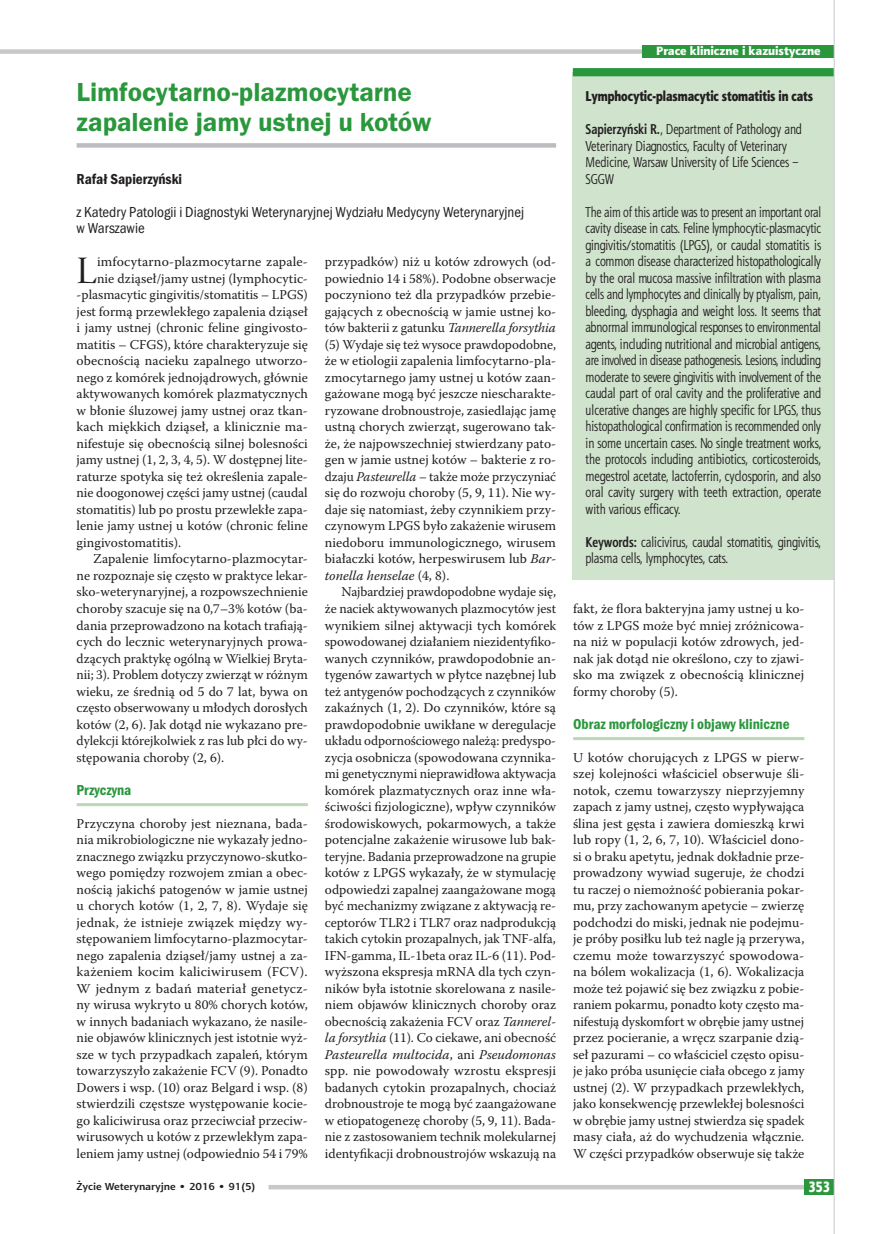
<style>
.page{position:relative;width:881px;height:1234px;background:#fff}
.page>*{position:absolute;margin:0;border:0;box-sizing:border-box;transform-origin:0 0}
.t1{font:38.55px "Warnock Pro Disp";color:#231f20}
.t2{font:600 27px/30px "Franklin Gothic Itc TEE Dm";letter-spacing:-.005em;color:#2a973d}
.t3{font:15px/16.5px "Franklin Got Itc TOT Boo Con";color:#231f20}
.t4{font:15px "Franklin Got Itc TOT Dem Con";color:#2a973d}
.t5{font:15px "Franklin Got Itc TOT Dem Con";color:#231f20}
.t6{font:15px "Aerton Cnd EFN Black";color:#fff}
.t7{font:14.25px/16.5px "Aerton Cnd EFN";color:#231f20}
.t8{font:14.25px "Aerton Cnd EFN Black";color:#231f20}
.t9{font:13.5px/16.5px "Warnock Pro";color:#231f20;text-align:justify}
.t10{font:12px "Aerton EFN Black";color:#fff}
.t11{font:700 10.2px "Aerton EFN";color:#231f20;scale:1.11 1}
.s1{font-style:italic}
.s2{font-weight:700}
</style>
<div class="page">
<hr style="left:77px;top:803px;width:231px;height:3px;background:#bdd8b7">
<hr style="left:573px;top:737px;width:231px;height:3px;background:#bdd8b7">
<div style="left:77px;top:143px;width:479px;height:5px;background:#bcbdc0"></div>
<div style="left:572px;top:72px;width:261px;height:508px;background:#d0e3cd"></div>
<div style="left:572px;top:68px;width:261px;height:8px;background:#2a973d"></div>
<div style="left:0;top:49px;width:833px;height:5px;background:#c7c8ca"></div>
<div style="left:642px;top:45px;width:191px;height:13px;background:#2a973d"></div>
<div style="left:268px;top:1184px;width:565px;height:5px;background:#c7c8ca"></div>
<div style="left:804px;top:1178px;width:29px;height:15px;background:#2a973d"></div>
<hr style="left:833px;top:0;width:1px;height:1233px;background:#c7c8ca">
<h2 class="t2" style="left:77px;top:77px;width:356px">Limfocytarno-plazmocytarne zapalenie jamy ustnej u kotów</h2>
<p class="t5" style="left:77px;top:170px;width:107px">Rafał Sapierzyński</p>
<p class="t3" style="left:77px;top:203px;width:449px">z Katedry Patologii i Diagnostyki Weterynaryjnej Wydziału Medycyny Weterynaryjnej w Warszawie</p>
<h1 class="t1" style="left:77px;top:249px;width:22px">L</h1>
<p class="t9" style="left:97px;top:253px;width:212px">imfocytarno-plazmocytarne zapale-</p>
<p class="t9" style="left:97px;top:270px;width:212px">nie dziąseł/jamy ustnej (lymphocytic-</p>
<p class="t9" style="left:77px;top:286px;width:233px">-plasmacytic gingivitis/stomatitis – LPGS)</p>
<p class="t9" style="left:77px;top:303px;width:233px">jest formą przewlekłego zapalenia dziąseł</p>
<p class="t9" style="left:77px;top:319px;width:233px">i jamy ustnej (chronic feline gingivosto-</p>
<p class="t9" style="left:77px;top:336px;width:232px">matitis – CFGS), które charakteryzuje się</p>
<p class="t9" style="left:77px;top:352px;width:233px">obecnością nacieku zapalnego utworzo-</p>
<p class="t9" style="left:77px;top:369px;width:233px">nego z komórek jednojądrowych, głównie</p>
<p class="t9" style="left:77px;top:385px;width:233px">aktywowanych komórek plazmatycznych</p>
<p class="t9" style="left:77px;top:402px;width:233px">w błonie śluzowej jamy ustnej oraz tkan-</p>
<p class="t9" style="left:77px;top:418px;width:232px">kach miękkich dziąseł, a klinicznie ma-</p>
<p class="t9" style="left:77px;top:435px;width:233px">nifestuje się obecnością silnej bolesności</p>
<p class="t9" style="left:77px;top:451px;width:231px">jamy ustnej (1, 2, 3, 4, 5). W dostępnej lite-</p>
<p class="t9" style="left:77px;top:468px;width:233px">raturze spotyka się też określenia zapale-</p>
<p class="t9" style="left:77px;top:484px;width:232px">nie doogonowej części jamy ustnej (caudal</p>
<p class="t9" style="left:77px;top:501px;width:233px">stomatitis) lub po prostu przewlekłe zapa-</p>
<p class="t9" style="left:77px;top:517px;width:233px">lenie jamy ustnej u kotów (chronic feline</p>
<p class="t9" style="left:77px;top:534px;width:106px">gingivostomatitis).</p>
<p class="t9" style="left:93px;top:550px;width:216px">Zapalenie limfocytarno-plazmocytar-</p>
<p class="t9" style="left:77px;top:567px;width:233px">ne rozpoznaje się często w praktyce lekar-</p>
<p class="t9" style="left:77px;top:583px;width:233px">sko-weterynaryjnej, a rozpowszechnienie</p>
<p class="t9" style="left:77px;top:600px;width:233px">choroby szacuje się na 0,7–3% kotów (ba-</p>
<p class="t9" style="left:77px;top:616px;width:233px">dania przeprowadzono na kotach trafiają-</p>
<p class="t9" style="left:77px;top:633px;width:233px">cych do lecznic weterynaryjnych prowa-</p>
<p class="t9" style="left:77px;top:649px;width:233px">dzących praktykę ogólną w Wielkiej Bryta-</p>
<p class="t9" style="left:77px;top:666px;width:232px">nii; 3). Problem dotyczy zwierząt w różnym</p>
<p class="t9" style="left:77px;top:682px;width:233px">wieku, ze średnią od 5 do 7 lat, bywa on</p>
<p class="t9" style="left:77px;top:699px;width:233px">często obserwowany u młodych dorosłych</p>
<p class="t9" style="left:77px;top:715px;width:233px">kotów (2, 6). Jak dotąd nie wykazano pre-</p>
<p class="t9" style="left:77px;top:732px;width:233px">dylekcji którejkolwiek z ras lub płci do wy-</p>
<p class="t9" style="left:77px;top:748px;width:149px">stępowania choroby (2, 6).</p>
<p class="t4" style="left:77px;top:780px;width:56px">Przyczyna</p>
<p class="t9" style="left:77px;top:814px;width:233px">Przyczyna choroby jest nieznana, bada&shy;nia mikrobiologiczne nie wykazały jedno&shy;znacznego związku przyczynowo-skutko&shy;wego pomiędzy rozwojem zmian a obec&shy;nością jakichś patogenów w jamie ustnej u chorych kotów (1, 2, 7, 8). Wydaje się jednak, że istnieje związek między wy&shy;stępowaniem limfocytarno-plazmocytar&shy;nego zapalenia dziąseł/jamy ustnej a za&shy;każeniem kocim kaliciwirusem (FCV).<br>W jednym z badań materiał genetycz&shy;ny wirusa wykryto u 80% chorych kotów, w innych badaniach wykazano, że nasile&shy;nie objawów klinicznych jest istotnie wyż&shy;sze w tych przypadkach zapaleń, którym towarzyszyło zakażenie FCV (9). Ponadto Dowers i wsp. (10) oraz Belgard i wsp. (8) stwierdzili częstsze występowanie kocie&shy;go kaliciwirusa oraz przeciwciał przeciw&shy;wirusowych u kotów z przewlekłym zapa&shy;leniem jamy ustnej (odpowiednio 54 i 79%</p>
<p class="t9" style="left:325px;top:253px;width:233px">przypadków) niż u kotów zdrowych (od&shy;powiednio 14 i 58%). Podobne obserwacje poczyniono też dla przypadków przebie&shy;gających z obecnością w jamie ustnej ko&shy;tów bakterii z gatunku <span class="s1">Tannerella forsythia </span>(5) Wydaje się też wysoce prawdopodobne, że w etiologii zapalenia limfocytarno-pla&shy;zmocytarnego jamy ustnej u kotów zaan&shy;gażowane mogą być jeszcze niescharakte&shy;ryzowane drobnoustroje, zasiedlając jamę ustną chorych zwierząt, sugerowano tak&shy;że, że najpowszechniej stwierdzany pato&shy;gen w jamie ustnej kotów – bakterie z ro&shy;dzaju <span class="s1">Pasteurella –</span> także może przyczyniać się do rozwoju choroby (5, 9, 11). Nie wy&shy;daje się natomiast, żeby czynnikiem przy&shy;czynowym LPGS było zakażenie wirusem niedoboru immunologicznego, wirusem białaczki kotów, herpeswirusem lub <span class="s1">Bar&shy;tonella henselae</span> (4, 8).</p>
<p class="t9" style="left:325px;top:583px;width:233px;text-indent:16px">Najbardziej prawdopodobne wydaje się, że naciek aktywowanych plazmocytów jest wynikiem silnej aktywacji tych komórek spowodowanej działaniem niezidentyfiko&shy;wanych czynników, prawdopodobnie an&shy;tygenów zawartych w płytce nazębnej lub też antygenów pochodzących z czynników zakaźnych (1, 2). Do czynników, które są prawdopodobnie uwikłane w deregulacje układu odpornościowego należą: predyspo&shy;zycja osobnicza (spowodowana czynnika&shy;mi genetycznymi nieprawidłowa aktywacja komórek plazmatycznych oraz inne wła&shy;ściwości fizjologiczne), wpływ czynników środowiskowych, pokarmowych, a także potencjalne zakażenie wirusowe lub bak&shy;teryjne. Badania przeprowadzone na grupie kotów z LPGS wykazały, że w stymulację odpowiedzi zapalnej zaangażowane mogą być mechanizmy związane z aktywacją re&shy;ceptorów TLR2 i TLR7 oraz nadprodukcją takich cytokin prozapalnych, jak TNF-alfa, IFN-gamma, IL-1beta oraz IL-6 (11). Pod&shy;wyższona ekspresja mRNA dla tych czyn&shy;ników była istotnie skorelowana z nasile&shy;niem objawów klinicznych choroby oraz obecnością zakażenia FCV oraz <span class="s1">Tannerel&shy;la forsythia</span> (11). Co ciekawe, ani obecność <span class="s1">Pasteurella multocida</span>, ani <span class="s1">Pseudomonas </span>spp. nie powodowały wzrostu ekspresji badanych cytokin prozapalnych, chociaż drobnoustroje te mogą być zaangażowane w etiopatogenezę choroby (5, 9, 11). Bada&shy;nie z zastosowaniem technik molekularnej identyfikacji drobnoustrojów wskazują na</p>
<p class="t10" style="left:656px;top:43px;width:166px">Prace kliniczne i kazuistyczne</p>
<p class="t8" style="left:585px;top:87px;width:229px">Lymphocytic-plasmacytic stomatitis in cats</p>
<p class="t7" style="left:585px;top:121px;width:218px"><span class="s2">Sapierzyński R.</span>, Department of Pathology and Veterinary Diagnostics, Faculty of Veterinary Medicine, Warsaw University of Life Sciences – SGGW</p>
<p class="t7" style="left:585px;top:203px;width:237px;text-align:justify">The aim of this article was to present an important oral cavity disease in cats. Feline lymphocytic-plasmacytic gingivitis/stomatitis (LPGS), or caudal stomatitis is a common disease characterized histopathologically by the oral mucosa massive infiltration with plasma cells and lymphocytes and clinically by ptyalism, pain, bleeding, dysphagia and weight loss. It seems that abnormal immunological responses to environmental agents, including nutritional and microbial antigens, are involved in disease pathogenesis. Lesions, including moderate to severe gingivitis with involvement of the caudal part of oral cavity and the proliferative and ulcerative changes are highly specific for LPGS, thus histopathological confirmation is recommended only in some uncertain cases. No single treatment works, the protocols including antibiotics, corticosteroids, megestrol acetate, lactoferrin, cyclosporin, and also oral cavity surgery with teeth extraction, operate with various efficacy.</p>
<p class="t7" style="left:585px;top:533px;width:237px"><span class="s2">Keywords:</span> calicivirus, caudal stomatitis, gingivitis, plasma cells, lymphocytes, cats.</p>
<p class="t9" style="left:573px;top:600px;width:233px">fakt, że flora bakteryjna jamy ustnej u ko&shy;tów z LPGS może być mniej zróżnicowa&shy;na niż w populacji kotów zdrowych, jed&shy;nak jak dotąd nie określono, czy to zjawi&shy;sko ma związek z obecnością klinicznej formy choroby (5).</p>
<p class="t4" style="left:573px;top:714px;width:218px">Obraz morfologiczny i objawy kliniczne</p>
<p class="t9" style="left:573px;top:748px;width:233px">U kotów chorujących z LPGS w pierw&shy;szej kolejności właściciel obserwuje śli&shy;notok, czemu towarzyszy nieprzyjemny zapach z jamy ustnej, często wypływająca ślina jest gęsta i zawiera domieszką krwi lub ropy (1, 2, 6, 7, 10). Właściciel dono&shy;si o braku apetytu, jednak dokładnie prze&shy;prowadzony wywiad sugeruje, że chodzi tu raczej o niemożność pobierania pokar&shy;mu, przy zachowanym apetycie – zwierzę podchodzi do miski, jednak nie podejmu&shy;je próby posiłku lub też nagle ją przerywa, czemu może towarzyszyć spowodowa&shy;na bólem wokalizacja (1, 6). Wokalizacja może też pojawić się bez związku z pobie&shy;raniem pokarmu, ponadto koty często ma&shy;nifestują dyskomfort w obrębie jamy ustnej przez pocieranie, a wręcz szarpanie dzią&shy;seł pazurami – co właściciel często opisu&shy;je jako próba usunięcie ciała obcego z jamy ustnej (2). W przypadkach przewlekłych, jako konsekwencję przewlekłej bolesności w obrębie jamy ustnej stwierdza się spadek masy ciała, aż do wychudzenia włącznie.<br>W części przypadków obserwuje się także</p>
<p class="t11" style="left:77px;top:1180px;width:162px">Życie Weterynaryjne • 2016 • 91(5)</p>
<p class="t6" style="left:808px;top:1177px;width:23px">353</p>
</div>
